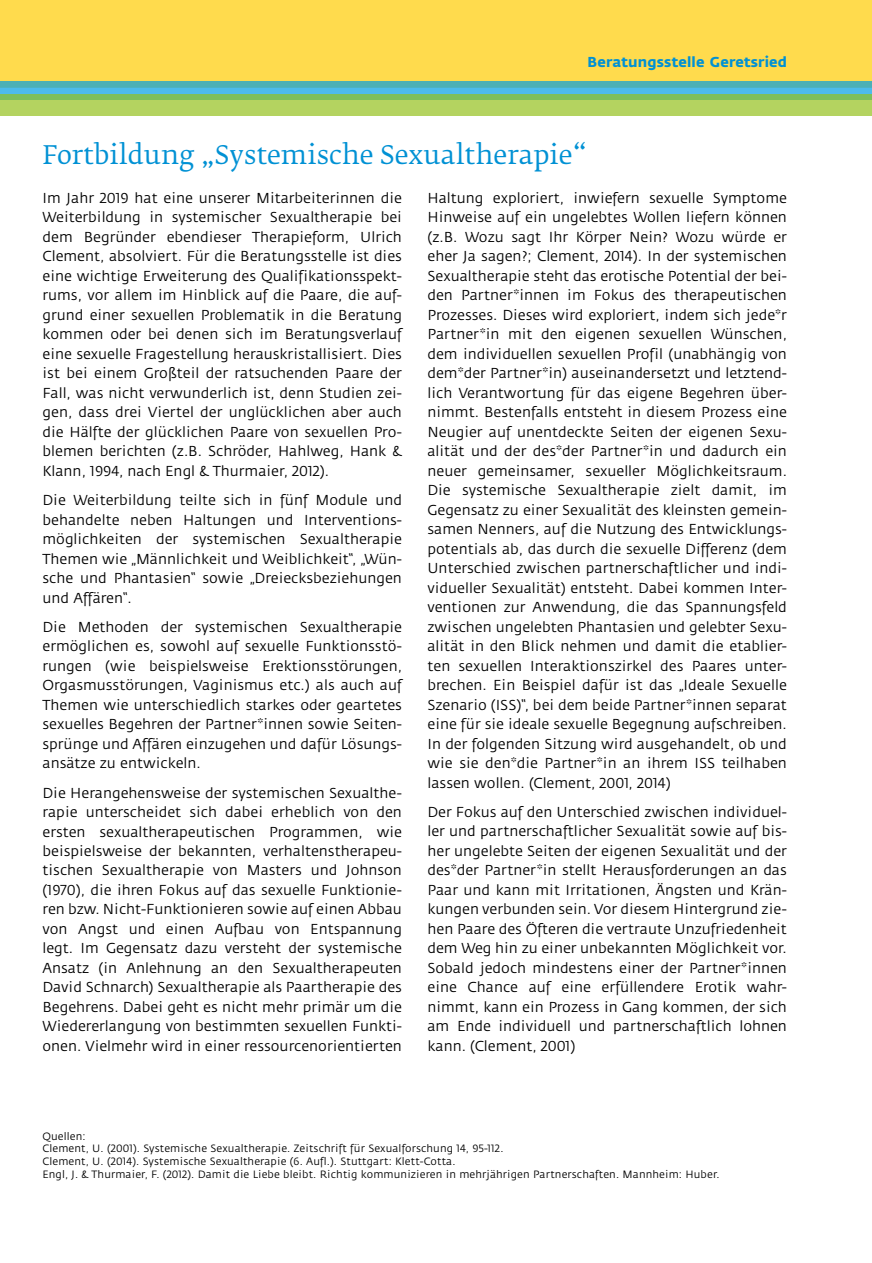
<style>
.page{position:relative;width:872px;height:1263px;background:#fff}
.page>*{position:absolute;margin:0;border:0;box-sizing:border-box;transform-origin:0 0}
.t1{font:25.5px "Fedra Serif B";color:#0091d4}
.t2{font:14.25px/19.5px "Fedra Sans";color:#000;text-align:justify}
.t3{font:700 14.25px "Fedra Sans";letter-spacing:.01em;color:#0091d4}
.t4{font:10.5px/12.8px "Fedra Sans";letter-spacing:.01em;color:#000}
</style>
<div class="page">
<div style="left:0;top:0;width:872px;height:82px;background:#ffdb4d"></div>
<svg style="left:0;top:82px;width:872px;height:12px;background:#4db5d1"></svg>
<svg style="left:0;top:94px;width:872px;height:22px;background:#a5cd5e"></svg>
<p class="t3" style="left:587px;top:53px;width:201px">Beratungsstelle Geretsried</p>
<h1 class="t1" style="left:43px;top:140px;width:545px">Fortbildung „Systemische Sexualtherapie“</h1>
<p class="t2" style="left:43px;top:188px;width:361px">Im Jahr 2019 hat eine unserer Mitarbeiterinnen die Weiterbildung in systemischer Sexualtherapie bei dem Begründer ebendieser Therapieform, Ulrich Clement, absolviert. Für die Beratungsstelle ist dies eine wichtige Erweiterung des Qualifikationsspekt&shy;rums, vor allem im Hinblick auf die Paare, die auf&shy;grund einer sexuellen Problematik in die Beratung kommen oder bei denen sich im Beratungsverlauf eine sexuelle Fragestellung herauskristallisiert. Dies ist bei einem Großteil der ratsuchenden Paare der Fall, was nicht verwunderlich ist, denn Studien zei&shy;gen, dass drei Viertel der unglücklichen aber auch die Hälfte der glücklichen Paare von sexuellen Pro&shy;blemen berichten (z.B. Schröder, Hahlweg, Hank &amp; Klann, 1994, nach Engl &amp; Thurmaier, 2012).</p>
<p class="t2" style="left:43px;top:491px;width:361px">Die Weiterbildung teilte sich in fünf Module und behandelte neben Haltungen und Interventions&shy;möglichkeiten der systemischen Sexualtherapie Themen wie „Männlichkeit und Weiblichkeit“, „Wün&shy;sche und Phantasien“ sowie „Dreiecksbeziehungen und Affären“.</p>
<p class="t2" style="left:43px;top:617px;width:361px">Die Methoden der systemischen Sexualtherapie ermöglichen es, sowohl auf sexuelle Funktionsstö&shy;rungen (wie beispielsweise Erektionsstörungen, Orgasmusstörungen, Vaginismus etc.) als auch auf Themen wie unterschiedlich starkes oder geartetes sexuelles Begehren der Partner*innen sowie Seiten&shy;sprünge und Affären einzugehen und dafür Lösungs&shy;ansätze zu entwickeln.</p>
<p class="t2" style="left:43px;top:783px;width:361px">Die Herangehensweise der systemischen Sexualthe&shy;rapie unterscheidet sich dabei erheblich von den ersten sexualtherapeutischen Programmen, wie beispielsweise der bekannten, verhaltenstherapeu&shy;tischen Sexualtherapie von Masters und Johnson (1970), die ihren Fokus auf das sexuelle Funktionie&shy;ren bzw. Nicht-Funktionieren sowie auf einen Abbau von Angst und einen Aufbau von Entspannung legt. Im Gegensatz dazu versteht der systemische Ansatz (in Anlehnung an den Sexualtherapeuten David Schnarch) Sexualtherapie als Paartherapie des Begehrens. Dabei geht es nicht mehr primär um die Wiedererlangung von bestimmten sexuellen Funkti&shy;onen. Vielmehr wird in einer ressourcenorientierten</p>
<p class="t2" style="left:427px;top:188px;width:361px">Haltung exploriert, inwiefern sexuelle Symptome Hinweise auf ein ungelebtes Wollen liefern können (z.B. Wozu sagt Ihr Körper Nein? Wozu würde er eher Ja sagen?; Clement, 2014). In der systemischen Sexualtherapie steht das erotische Potential der bei&shy;den Partner*innen im Fokus des therapeutischen Prozesses. Dieses wird exploriert, indem sich jede*r Partner*in mit den eigenen sexuellen Wünschen, dem individuellen sexuellen Profil (unabhängig von dem*der Partner*in) auseinandersetzt und letztend&shy;lich Verantwortung für das eigene Begehren über&shy;nimmt. Bestenfalls entsteht in diesem Prozess eine Neugier auf unentdeckte Seiten der eigenen Sexu&shy;alität und der des*der Partner*in und dadurch ein neuer gemeinsamer, sexueller Möglichkeitsraum.<br>Die systemische Sexualtherapie zielt damit, im Gegensatz zu einer Sexualität des kleinsten gemein&shy;samen Nenners, auf die Nutzung des Entwicklungs&shy;potentials ab, das durch die sexuelle Differenz (dem Unterschied zwischen partnerschaftlicher und indi&shy;vidueller Sexualität) entsteht. Dabei kommen Inter&shy;ventionen zur Anwendung, die das Spannungsfeld zwischen ungelebten Phantasien und gelebter Sexu&shy;alität in den Blick nehmen und damit die etablier&shy;ten sexuellen Interaktionszirkel des Paares unter&shy;brechen. Ein Beispiel dafür ist das „Ideale Sexuelle Szenario (ISS)“, bei dem beide Partner*innen separat eine für sie ideale sexuelle Begegnung aufschreiben.<br>In der folgenden Sitzung wird ausgehandelt, ob und wie sie den*die Partner*in an ihrem ISS teilhaben lassen wollen. (Clement, 2001, 2014)</p>
<p class="t2" style="left:427px;top:802px;width:361px">Der Fokus auf den Unterschied zwischen individuel&shy;ler und partnerschaftlicher Sexualität sowie auf bis&shy;her ungelebte Seiten der eigenen Sexualität und der des*der Partner*in stellt Herausforderungen an das Paar und kann mit Irritationen, Ängsten und Krän&shy;kungen verbunden sein. Vor diesem Hintergrund zie&shy;hen Paare des Öfteren die vertraute Unzufriedenheit dem Weg hin zu einer unbekannten Möglichkeit vor.<br>Sobald jedoch mindestens einer der Partner*innen eine Chance auf eine erfüllendere Erotik wahr&shy;nimmt, kann ein Prozess in Gang kommen, der sich am Ende individuell und partnerschaftlich lohnen kann. (Clement, 2001)</p>
<p class="t4" style="left:43px;top:1130px;width:678px">Quellen:<br>Clement, U. (2001). Systemische Sexualtherapie. Zeitschrift für Sexualforschung 14, 95-112.<br>Clement, U. (2014). Systemische Sexualtherapie (6. Aufl.). Stuttgart: Klett-Cotta.<br>Engl, J. &amp; Thurmaier, F. (2012). Damit die Liebe bleibt. Richtig kommunizieren in mehrjährigen Partnerschaften. Mannheim: Huber.</p>
</div>
